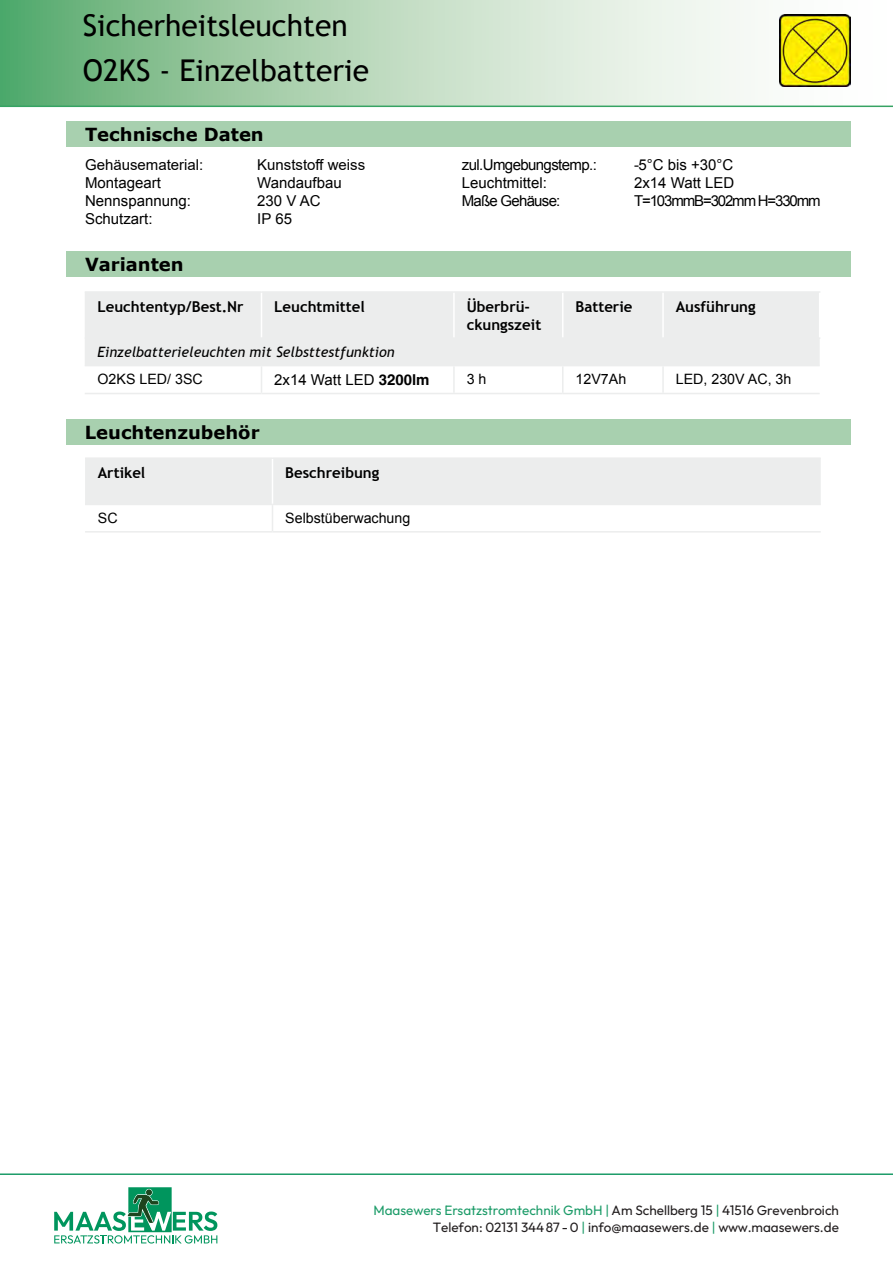
<style>
.page{position:relative;width:893px;height:1263px;background:#fff}
.page>*{position:absolute;margin:0;border:0;box-sizing:border-box;transform-origin:0 0}
.t1{font:30px "Trebuchet MS";color:#000}
.t2{font:700 18px "Verdana";color:#000}
.t3{font:15px "Arial";color:#000}
.t4{font:700 15px/18px "Trebuchet MS";color:#000}
.t5{font:15px "Arial";letter-spacing:-.075em;color:#000}
.t6{font:15px "Arial";letter-spacing:-.04em;color:#000}
.t7{font:15px "Arial";letter-spacing:-.05em;color:#000}
.t8{font:14.25px "Arial";color:#000}
.t9{font:italic 14.25px "Trebuchet MS";color:#000}
.t10{font:100 13.5px/16.2px "Outfit";color:#231f20;text-align:right}
.t11{font:13.5px/19.5px "Arial";letter-spacing:-.025em;color:#000;text-align:center}
.s1{font-family:"Helvetica";font-weight:700}
.s2{color:#1d9c69}
</style>
<div class="page">
<svg style="left:54px;top:1187px;width:163px;height:56px"></svg>
<hr style="left:0;top:1173px;width:893px;height:2px;background:#1d9c69">
<svg style="left:0;top:0;width:893px;height:107px"></svg>
<img style="left:779px;top:15px;width:71px;height:71px">
<div style="left:66px;top:122px;width:784px;height:25px;background:#a8d0af"></div>
<div style="left:85px;top:293px;width:735px;height:72px;background:#eceded"></div>
<hr style="left:85px;top:291px;width:176px;height:2px;background:#eceded">
<hr style="left:261px;top:291px;width:193px;height:2px;background:#eceded">
<hr style="left:85px;top:337px;width:176px;height:2px;background:#eceded">
<hr style="left:261px;top:337px;width:193px;height:2px;background:#eceded">
<hr style="left:85px;top:365px;width:176px;height:1px;background:#eceded">
<hr style="left:261px;top:365px;width:193px;height:1px;background:#eceded">
<svg style="left:261px;top:366px;width:1px;height:27px"></svg>
<hr style="left:454px;top:365px;width:109px;height:1px;background:#eceded">
<hr style="left:453px;top:366px;width:2px;height:27px;background:#eceded">
<hr style="left:563px;top:365px;width:100px;height:1px;background:#eceded">
<svg style="left:562px;top:366px;width:1px;height:27px"></svg>
<hr style="left:663px;top:365px;width:157px;height:1px;background:#eceded">
<hr style="left:85px;top:393px;width:176px;height:1px;background:#eceded">
<hr style="left:261px;top:393px;width:193px;height:1px;background:#eceded">
<hr style="left:454px;top:393px;width:109px;height:1px;background:#eceded">
<hr style="left:563px;top:393px;width:100px;height:1px;background:#eceded">
<hr style="left:663px;top:393px;width:157px;height:1px;background:#eceded">
<hr style="left:261px;top:293px;width:1px;height:44px;background:#fff">
<hr style="left:563px;top:291px;width:100px;height:2px;background:#eceded">
<hr style="left:663px;top:291px;width:157px;height:2px;background:#eceded">
<hr style="left:563px;top:337px;width:100px;height:2px;background:#eceded">
<hr style="left:663px;top:337px;width:157px;height:2px;background:#eceded">
<hr style="left:454px;top:291px;width:109px;height:2px;background:#eceded">
<hr style="left:454px;top:337px;width:109px;height:2px;background:#eceded">
<hr style="left:453px;top:293px;width:2px;height:44px;background:#fff">
<hr style="left:562px;top:293px;width:1px;height:44px;background:#fff">
<hr style="left:662px;top:293px;width:2px;height:44px;background:#fff">
<hr style="left:819px;top:293px;width:1px;height:44px;background:#fff">
<hr style="left:662px;top:366px;width:2px;height:27px;background:#eceded">
<div style="left:66px;top:251px;width:784px;height:26px;background:#a8d0af"></div>
<div style="left:66px;top:419px;width:784px;height:26px;background:#a8d0af"></div>
<hr style="left:272px;top:531px;width:549px;height:2px;background:#eceded">
<hr style="left:85px;top:457px;width:187px;height:2px;background:#eceded">
<hr style="left:272px;top:457px;width:549px;height:2px;background:#eceded">
<svg style="left:85px;top:459px;width:736px;height:72px"></svg>
<hr style="left:85px;top:531px;width:187px;height:2px;background:#eceded">
<hr style="left:272px;top:459px;width:1px;height:45px;background:#fff">
<h1 class="t1" style="left:83px;top:8px;width:266px">Sicherheitsleuchten</h1>
<h1 class="t1" style="left:83px;top:53px;width:288px">O2KS - Einzelbatterie</h1>
<p class="t2" style="left:85px;top:123px;width:180px">Technische Daten</p>
<p class="t3" style="left:85px;top:155px;width:120px">Gehäusematerial:</p>
<p class="t3" style="left:257px;top:155px;width:110px">Kunststoff weiss</p>
<p class="t3" style="left:85px;top:173px;width:77px">Montageart</p>
<p class="t3" style="left:257px;top:173px;width:86px">Wandaufbau</p>
<p class="t3" style="left:85px;top:191px;width:107px">Nennspannung:</p>
<p class="t3" style="left:257px;top:191px;width:65px">230 V AC</p>
<p class="t3" style="left:85px;top:209px;width:69px">Schutzart:</p>
<p class="t3" style="left:257px;top:209px;width:36px">IP 65</p>
<p class="t2" style="left:85px;top:253px;width:100px">Varianten</p>
<p class="t6" style="left:462px;top:155px;width:137px">zul.Umgebungstemp.:</p>
<p class="t3" style="left:634px;top:155px;width:101px">-5°C bis +30°C</p>
<p class="t3" style="left:462px;top:173px;width:87px">Leuchtmittel:</p>
<p class="t3" style="left:634px;top:173px;width:102px">2x14 Watt LED</p>
<p class="t7" style="left:462px;top:191px;width:100px">Maße Gehäuse:</p>
<p class="t5" style="left:634px;top:191px;width:188px">T=103mmB=302mm H=330mm</p>
<p class="t4" style="left:98px;top:297px;width:148px">Leuchtentyp/Best.Nr</p>
<p class="t4" style="left:274px;top:297px;width:92px">Leuchtmittel</p>
<p class="t4" style="left:467px;top:297px;width:76px">Überbrü&shy;ckungszeit</p>
<p class="t4" style="left:576px;top:297px;width:58px">Batterie</p>
<p class="t4" style="left:676px;top:297px;width:81px">Ausführung</p>
<p class="t9" style="left:98px;top:344px;width:299px">Einzelbatterieleuchten mit Selbsttestfunktion</p>
<p class="t8" style="left:98px;top:370px;width:107px">O2KS LED/ 3SC</p>
<p class="t3" style="left:274px;top:370px;width:157px">2x14 Watt LED <span class="s1">3200lm</span></p>
<p class="t8" style="left:467px;top:370px;width:21px">3 h</p>
<p class="t8" style="left:576px;top:370px;width:52px">12V7Ah</p>
<p class="t8" style="left:676px;top:370px;width:117px">LED, 230V AC, 3h</p>
<p class="t2" style="left:85px;top:421px;width:176px">Leuchtenzubehör</p>
<p class="t4" style="left:98px;top:463px;width:49px">Artikel</p>
<p class="t4" style="left:285px;top:463px;width:96px">Beschreibung</p>
<p class="t8" style="left:98px;top:509px;width:21px">SC</p>
<p class="t8" style="left:285px;top:509px;width:127px">Selbstüberwachung</p>
<p class="t10" style="left:373px;top:1203px;width:467px"><span class="s2">Maasewers Ersatzstromtechnik GmbH |</span> Am Schellberg 15 <span class="s2">|</span> 41516 Grevenbroich<br>Telefon: 02131 34487-0 <span class="s2">|</span> info@maasewers.de <span class="s2">|</span> www.maasewers.de</p>
<p class="t11" style="left:602px;top:1204px;width:250px">Tel: 02131 34 487-0 | Fax: 02131 34 487-29 info@maasewers.de | www.maasewers.de</p>
</div>
